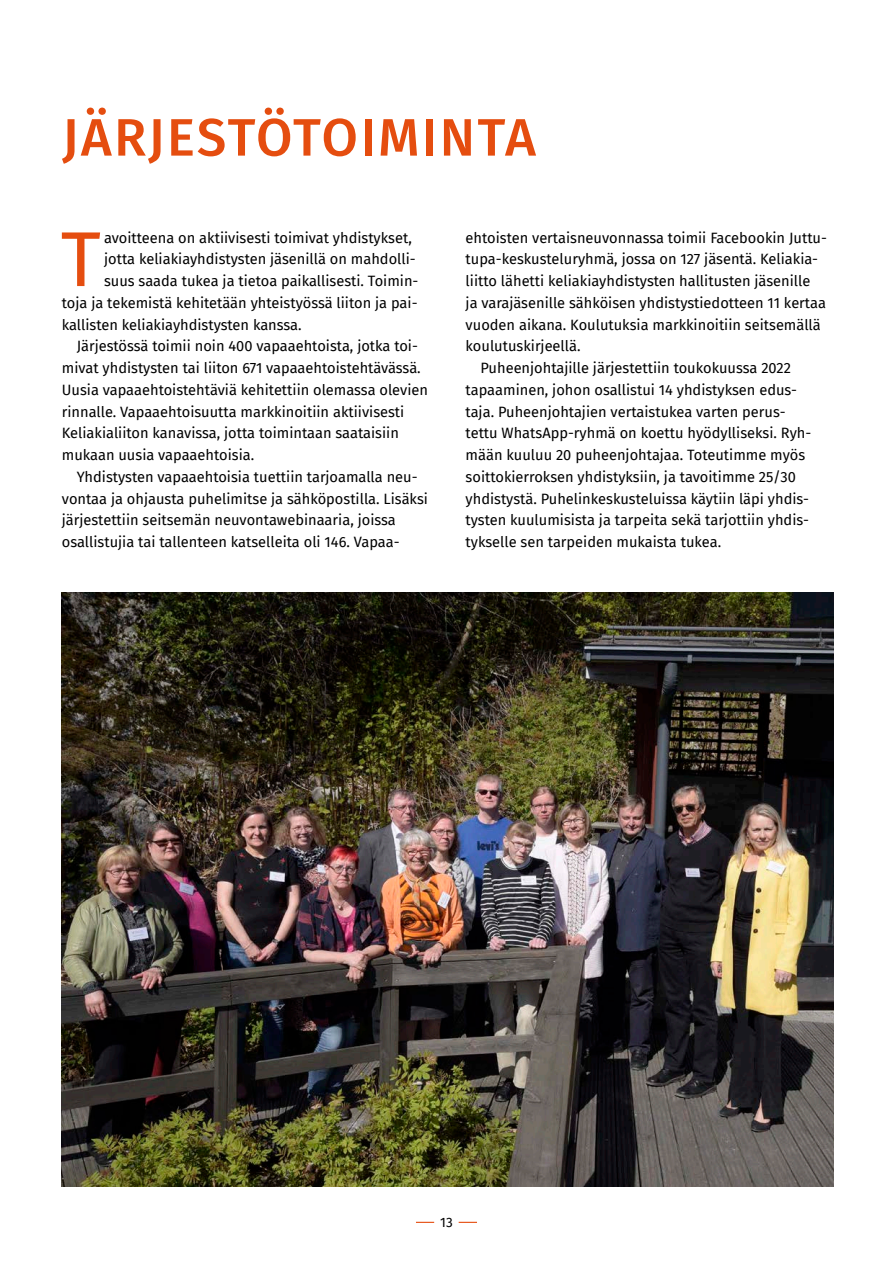
<style>
.page{position:relative;width:893px;height:1263px;background:#fff}
.page>*{position:absolute;margin:0;border:0;box-sizing:border-box;transform-origin:0 0}
.t1{font:77.7px "Fira Sans";color:#e54d0f}
.t2{font:500 52.8px "Fira Sans";letter-spacing:.045em;color:#e54d0f}
.t3{font:14.7px "Fira Sans";color:#000}
.t4{font:13.5px "Fira Sans";color:#000}
</style>
<div class="page">
<svg style="left:416px;top:1222px;width:18px;height:1px"></svg>
<svg style="left:459px;top:1222px;width:18px;height:1px"></svg>
<img style="left:62px;top:593px;width:771px;height:593px">
<h2 class="t2" style="left:62px;top:95px;width:475px">JÄRJESTÖTOIMINTA</h2>
<h1 class="t1" style="left:61px;top:200px;width:42px">T</h1>
<p class="t3" style="left:104px;top:226px;width:309px">avoitteena on aktiivisesti toimivat yhdistykset,</p>
<p class="t3" style="left:104px;top:248px;width:313px">jotta keliakiayhdistysten jäsenillä on mahdolli-</p>
<p class="t3" style="left:104px;top:270px;width:316px">suus saada tukea ja tietoa paikallisesti. Toimin-</p>
<p class="t3" style="left:62px;top:292px;width:357px">toja ja tekemistä kehitetään yhteistyössä liiton ja pai-</p>
<p class="t3" style="left:62px;top:313px;width:240px">kallisten keliakiayhdistysten kanssa.</p>
<p class="t3" style="left:77px;top:335px;width:343px">Järjestössä toimii noin 400 vapaaehtoista, jotka toi-</p>
<p class="t3" style="left:62px;top:357px;width:359px">mivat yhdistysten tai liiton 671 vapaaehtoistehtävässä.</p>
<p class="t3" style="left:62px;top:379px;width:368px">Uusia vapaaehtoistehtäviä kehitettiin olemassa olevien</p>
<p class="t3" style="left:62px;top:400px;width:344px">rinnalle. Vapaaehtoisuutta markkinoitiin aktiivisesti</p>
<p class="t3" style="left:62px;top:422px;width:339px">Keliakialiiton kanavissa, jotta toimintaan saataisiin</p>
<p class="t3" style="left:62px;top:444px;width:192px">mukaan uusia vapaaehtoisia.</p>
<p class="t3" style="left:77px;top:466px;width:342px">Yhdistysten vapaaehtoisia tuettiin tarjoamalla neu-</p>
<p class="t3" style="left:62px;top:487px;width:368px">vontaa ja ohjausta puhelimitse ja sähköpostilla. Lisäksi</p>
<p class="t3" style="left:62px;top:509px;width:335px">järjestettiin seitsemän neuvontawebinaaria, joissa</p>
<p class="t3" style="left:62px;top:531px;width:337px">osallistujia tai tallenteen katselleita oli 146. Vapaa-</p>
<p class="t3" style="left:466px;top:226px;width:363px">ehtoisten vertaisneuvonnassa toimii Facebookin Juttu-</p>
<p class="t3" style="left:466px;top:248px;width:354px">tupa-keskusteluryhmä, jossa on 127 jäsentä. Keliakia-</p>
<p class="t3" style="left:466px;top:270px;width:346px">liitto lähetti keliakiayhdistysten hallitusten jäsenille</p>
<p class="t3" style="left:466px;top:292px;width:362px">ja varajäsenille sähköisen yhdistystiedotteen 11 kertaa</p>
<p class="t3" style="left:466px;top:313px;width:357px">vuoden aikana. Koulutuksia markkinoitiin seitsemällä</p>
<p class="t3" style="left:466px;top:335px;width:115px">koulutuskirjeellä.</p>
<p class="t3" style="left:480px;top:357px;width:312px">Puheenjohtajille järjestettiin toukokuussa 2022</p>
<p class="t3" style="left:466px;top:379px;width:333px">tapaaminen, johon osallistui 14 yhdistyksen edus-</p>
<p class="t3" style="left:466px;top:400px;width:322px">taja. Puheenjohtajien vertaistukea varten perus-</p>
<p class="t3" style="left:466px;top:422px;width:347px">tettu WhatsApp-ryhmä on koettu hyödylliseksi. Ryh-</p>
<p class="t3" style="left:466px;top:444px;width:341px">mään kuuluu 20 puheenjohtajaa. Toteutimme myös</p>
<p class="t3" style="left:466px;top:466px;width:332px">soittokierroksen yhdistyksiin, ja tavoitimme 25/30</p>
<p class="t3" style="left:466px;top:487px;width:345px">yhdistystä. Puhelinkeskusteluissa käytiin läpi yhdis-</p>
<p class="t3" style="left:466px;top:509px;width:345px">tysten kuulumisista ja tarpeita sekä tarjottiin yhdis-</p>
<p class="t3" style="left:466px;top:531px;width:256px">tykselle sen tarpeiden mukaista tukea.</p>
<p class="t4" style="left:440px;top:1212px;width:14px">13</p>
</div>
